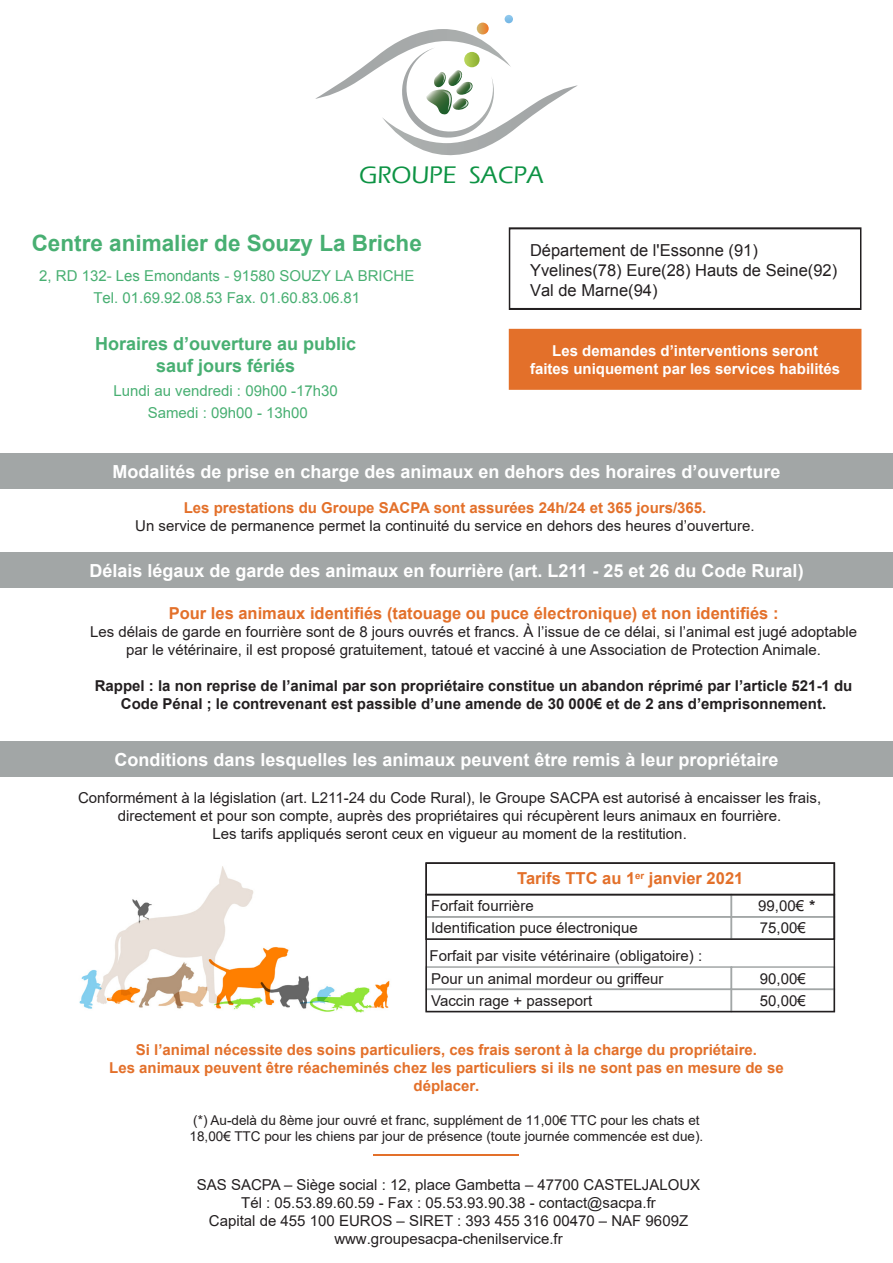
<style>
.page{position:relative;width:893px;height:1263px;background:#fff}
.page>*{position:absolute;margin:0;border:0;box-sizing:border-box;transform-origin:0 0}
.t1{font:500 24.75px "Eras ITC";color:#0d9344}
.t2{font:700 22.5px "Arial";color:#48af72}
.t3{font:700 18px "Arial";color:#fff}
.t4{font:700 18px/21.6px "Arial";color:#48af72;text-align:center}
.t5{font:700 16.5px "Arial";color:#e3702a}
.t6{font:16.5px/19.8px "Arial";color:#231f20}
.t7{font:15px/18px "Arial";color:#231f20;text-align:center}
.t8{font:700 15px/18px "Arial";color:#e3702a;text-align:center}
.t9{font:700 15px/18px "Arial";color:#231f20;text-align:center}
.t10{font:15px/22.5px "Arial";color:#48af72;text-align:center}
.t11{font:700 15px "Arial";color:#fff}
.t12{font:13.5px/16.2px "Arial";color:#231f20}
.s1{font-weight:700;font-style:italic}
</style>
<div class="page">
<img style="left:79px;top:866px;width:311px;height:146px">
<svg style="left:315px;top:15px;width:263px;height:141px"></svg>
<div style="left:509px;top:227px;width:353px;height:83px;border:2px solid #231f20"></div>
<div style="left:509px;top:330px;width:352px;height:59px;background:#e3702a"></div>
<div style="left:509px;top:329px;width:352px;height:61px;border:2px solid #e3702a"></div>
<div style="left:0;top:453px;width:893px;height:36px;background:#a2a6a6"></div>
<div style="left:0;top:552px;width:893px;height:36px;background:#a2a6a6"></div>
<div style="left:0;top:741px;width:893px;height:36px;background:#a2a6a6"></div>
<div style="left:425px;top:916px;width:307px;height:24px;border:2px solid #a2a6a6"></div>
<div style="left:425px;top:966px;width:307px;height:24px;border:2px solid #a2a6a6"></div>
<div style="left:731px;top:894px;width:104px;height:24px;border:2px solid #a2a6a6"></div>
<div style="left:731px;top:966px;width:104px;height:24px;border:2px solid #a2a6a6"></div>
<div style="left:425px;top:862px;width:410px;height:150px;border:2px solid #231f20"></div>
<div style="left:425px;top:862px;width:410px;height:33px;border:2px solid #231f20"></div>
<div style="left:425px;top:894px;width:410px;height:46px;border:2px solid #231f20"></div>
<hr style="left:374px;top:1155px;width:145px;height:1px;background:#e3702a">
<p class="t1" style="left:359px;top:161px;width:187px">GROUPE SACPA</p>
<p class="t2" style="left:32px;top:227px;width:392px">Centre animalier de Souzy La Briche</p>
<p class="t10" style="left:39px;top:264px;width:377px">2, RD 132- Les Emondants - 91580 SOUZY LA BRICHE<br>Tel. 01.69.92.08.53 Fax. 01.60.83.06.81</p>
<p class="t4" style="left:95px;top:333px;width:263px">Horaires d’ouverture au public sauf jours fériés</p>
<p class="t10" style="left:114px;top:379px;width:226px">Lundi au vendredi : 09h00 -17h30<br>Samedi : 09h00 - 13h00</p>
<p class="t6" style="left:530px;top:240px;width:309px">Département de l'Essonne (91)<br>Yvelines(78) Eure(28) Hauts de Seine(92)<br>Val de Marne(94)</p>
<p class="t11" style="left:552px;top:340px;width:267px">Les demandes d’interventions seront</p>
<p class="t11" style="left:530px;top:358px;width:312px">faites uniquement par les services habilités</p>
<p class="t3" style="left:112px;top:459px;width:670px">Modalités de prise en charge des animaux en dehors des horaires d’ouverture</p>
<p class="t8" style="left:184px;top:499px;width:524px">Les prestations du Groupe SACPA sont assurées 24h/24 et 365 jours/365.</p>
<p class="t7" style="left:135px;top:517px;width:621px">Un service de permanence permet la continuité du service en dehors des heures d’ouverture.</p>
<p class="t3" style="left:89px;top:558px;width:716px">Délais légaux de garde des animaux en fourrière (art. L211 - 25 et 26 du Code Rural)</p>
<p class="t5" style="left:169px;top:601px;width:611px">Pour les animaux identifiés (tatouage ou puce électronique) et non identifiés :</p>
<p class="t7" style="left:90px;top:622px;width:769px">Les délais de garde en fourrière sont de 8 jours ouvrés et francs. À l’issue de ce délai, si l’animal est jugé adoptable par le vétérinaire, il est proposé gratuitement, tatoué et vacciné à une Association de Protection Animale.</p>
<p class="t9" style="left:95px;top:677px;width:759px">Rappel : la non reprise de l’animal par son propriétaire constitue un abandon réprimé par l’article 521-1 du<br>Code Pénal ; le contrevenant est passible d’une amende de 30 000€ et de 2 ans d’emprisonnement.</p>
<p class="t3" style="left:114px;top:746px;width:666px">Conditions dans lesquelles les animaux peuvent être remis à leur propriétaire</p>
<p class="t7" style="left:78px;top:788px;width:745px">Conformément à la législation (art. L211-24 du Code Rural), le Groupe SACPA est autorisé à encaisser les frais,</p>
<p class="t7" style="left:118px;top:806px;width:665px">directement et pour son compte, auprès des propriétaires qui récupèrent leurs animaux en fourrière.</p>
<p class="t7" style="left:212px;top:824px;width:476px">Les tarifs appliqués seront ceux en vigueur au moment de la restitution.</p>
<p class="t5" style="left:517px;top:867px;width:228px">Tarifs TTC au 1<sup>er</sup> janvier 2021</p>
<p class="t7" style="left:431px;top:897px;width:104px">Forfait fourrière</p>
<p class="t7" style="left:431px;top:919px;width:208px">Identification puce électronique</p>
<p class="t7" style="left:430px;top:946px;width:274px">Forfait par visite vétérinaire (obligatoire) :</p>
<p class="t7" style="left:431px;top:969px;width:234px">Pour un animal mordeur ou griffeur</p>
<p class="t7" style="left:431px;top:991px;width:163px">Vaccin rage + passeport</p>
<p class="t7" style="left:758px;top:897px;width:57px">99,00€ <span class="s1">*</span></p>
<p class="t7" style="left:760px;top:919px;width:47px">75,00€</p>
<p class="t7" style="left:760px;top:969px;width:47px">90,00€</p>
<p class="t7" style="left:760px;top:991px;width:47px">50,00€</p>
<p class="t8" style="left:109px;top:1041px;width:676px">Si l’animal nécessite des soins particuliers, ces frais seront à la charge du propriétaire.<br>Les animaux peuvent être réacheminés chez les particuliers si ils ne sont pas en mesure de se déplacer.</p>
<p class="t12" style="left:190px;top:1112px;width:515px">(*) Au-delà du 8ème jour ouvré et franc, supplément de 11,00€ TTC pour les chats et<br>18,00€ TTC pour les chiens par jour de présence (toute journée commencée est due).</p>
<p class="t7" style="left:197px;top:1175px;width:505px">SAS SACPA – Siège social : 12, place Gambetta – 47700 CASTELJALOUX Tél : 05.53.89.60.59 - Fax : 05.53.93.90.38 - contact@sacpa.fr<br>Capital de 455 100 EUROS – SIRET : 393 455 316 00470 – NAF 9609Z www.groupesacpa-chenilservice.fr</p>
</div>
